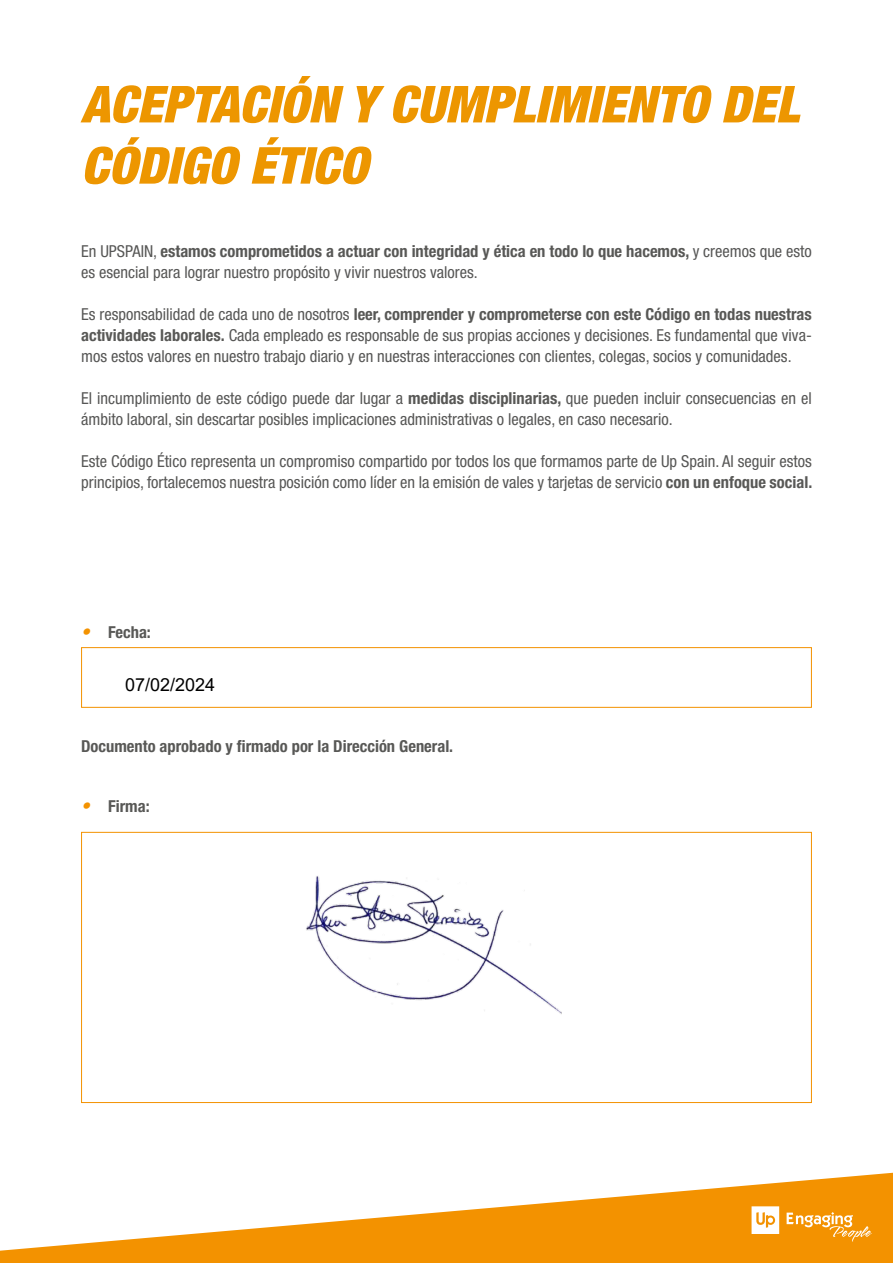
<style>
.page{position:relative;width:893px;height:1263px;background:#fff}
.page>*{position:absolute;margin:0;border:0;box-sizing:border-box;transform-origin:0 0}
.t1{font:italic 900 condensed 51px/61.2px "Helvetica Neue";color:#ed9600}
.t2{font:18px "Arial";color:#000}
.t3{font:condensed 16.5px/21px "Helvetica Neue LT Std";color:#575756}
.t4{font:700 condensed 16.5px "Helvetica Neue LT Pro";color:#585856}
.s1{font-family:"Helvetica Neue LT Std";font-weight:400;color:#575756}
.s2{font-family:"Helvetica Neue LT Pro";font-weight:700;color:#585856}
.s3{font-weight:800;font-style:italic;font-size:18px;color:#f39200}
</style>
<div class="page">
<svg style="left:0;top:1173px;width:893px;height:90px;fill:#f39200"></svg>
<svg style="left:752px;top:1206px;width:27px;height:28px"></svg>
<svg style="left:787px;top:1212px;width:85px;height:30px;background:#f5a731"></svg>
<div style="left:81px;top:647px;width:731px;height:61px;border:1px solid #f39200"></div>
<div style="left:81px;top:832px;width:731px;height:271px;border:1px solid #f39200"></div>
<img style="left:306px;top:876px;width:256px;height:138px">
<h1 class="t1" style="left:81px;top:73px;width:719px">ACEPTACIÓN Y CUMPLIMIENTO DEL<br>CÓDIGO ÉTICO</h1>
<p class="t4" style="left:81px;top:241px;width:732px"><span class="s1">En UPSPAIN,</span> estamos comprometidos a actuar con integridad y ética en todo lo que hacemos, <span class="s1">y creemos que esto</span></p>
<p class="t3" style="left:81px;top:261px;width:398px">es esencial para lograr nuestro propósito y vivir nuestros valores.</p>
<p class="t4" style="left:81px;top:304px;width:732px"><span class="s1">Es responsabilidad de cada uno de nosotros</span> leer, comprender y comprometerse con este Código en todas nuestras</p>
<p class="t3" style="left:81px;top:324px;width:732px"><span class="s2">actividades laborales.</span> Cada empleado es responsable de sus propias acciones y decisiones. Es fundamental que viva&shy;mos estos valores en nuestro trabajo diario y en nuestras interacciones con clientes, colegas, socios y comunidades.</p>
<p class="t3" style="left:81px;top:387px;width:732px">El incumplimiento de este código puede dar lugar a <span class="s2">medidas disciplinarias,</span> que pueden incluir consecuencias en el ámbito laboral, sin descartar posibles implicaciones administrativas o legales, en caso necesario.</p>
<p class="t3" style="left:81px;top:450px;width:733px">Este Código Ético representa un compromiso compartido por todos los que formamos parte de Up Spain. Al seguir estos principios, fortalecemos nuestra posición como líder en la emisión de vales y tarjetas de servicio <span class="s2">con un enfoque social.</span></p>
<p class="t4" style="left:81px;top:622px;width:71px"><span class="s3">•</span> Fecha:</p>
<p class="t2" style="left:125px;top:673px;width:92px">07/02/2024</p>
<p class="t4" style="left:81px;top:736px;width:374px">Documento aprobado y firmado por la Dirección General.</p>
<p class="t4" style="left:81px;top:796px;width:70px"><span class="s3">•</span> Firma:</p>
</div>
